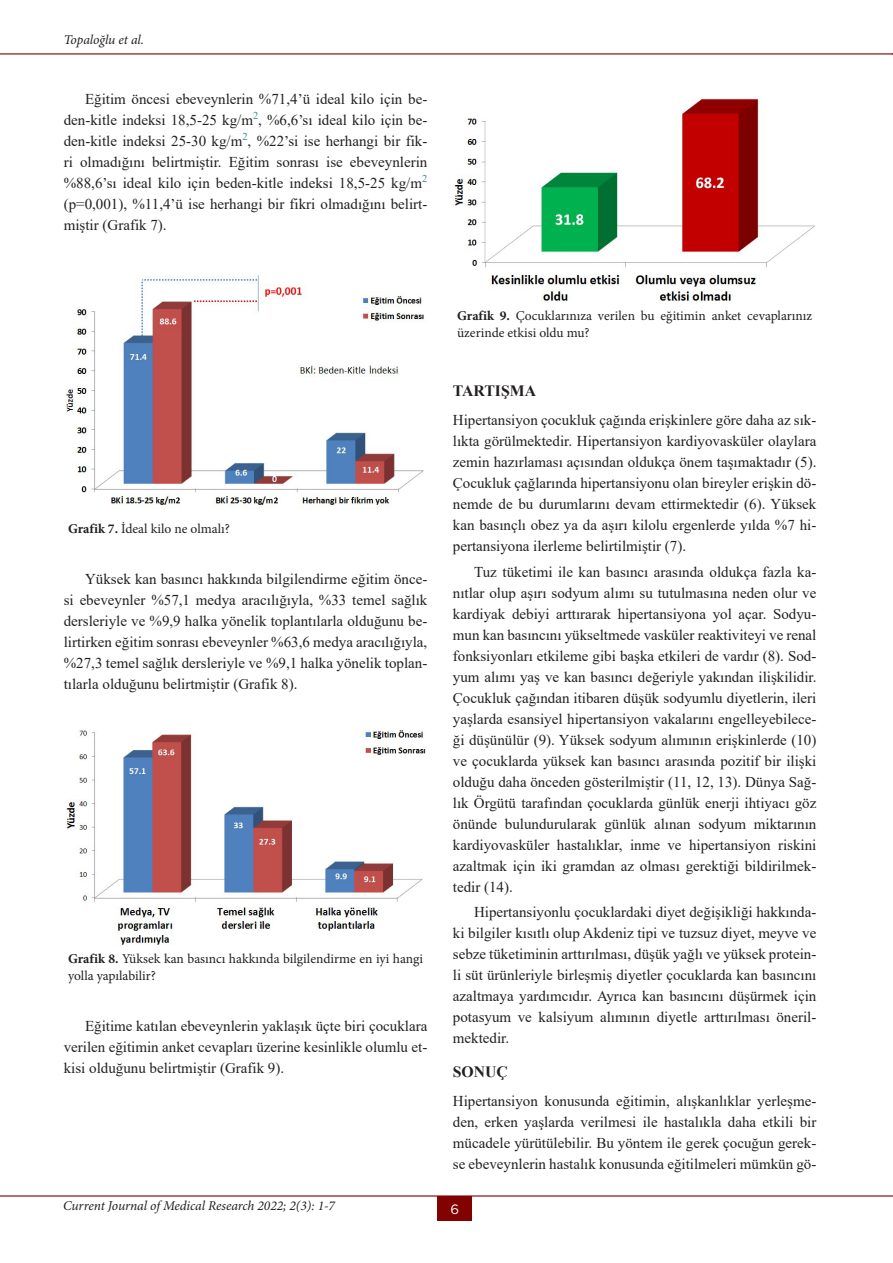
<style>
.page{position:relative;width:893px;height:1263px;background:#fff}
.page>*{position:absolute;margin:0;border:0;box-sizing:border-box;transform-origin:0 0}
.baslık_1{font:700 15.75px "Times New Roman";color:#231f20}
.düzyazı{font:15px/21px "Times New Roman";color:#231f20;text-align:justify}
.paragrafbaşı{font:15px/21px "Times New Roman";color:#231f20;text-align:justify}
.kaynak_tablo{font:13.5px/16.5px "Minion Pro";color:#231f20}
.t1{font:italic 13.5px "Minion Pro";letter-spacing:-.01em;color:#231f20}
.t2{font:13.5px "Gotham";color:#fff}
.s1{font-weight:700}
</style>
<div class="page">
<hr style="left:0;top:1195px;width:893px;height:1px;background:#820101">
<div style="left:438px;top:1196px;width:34px;height:25px;background:#820101"></div>
<hr style="left:0;top:53px;width:893px;height:1px;background:#820101">
<img style="left:66px;top:275px;width:360px;height:234px">
<img style="left:65px;top:730px;width:361px;height:215px">
<img style="left:454px;top:98px;width:361px;height:204px">
<p class="t1" style="left:64px;top:30px;width:82px">Topaloğlu et al.</p>
<p class="düzyazı" style="left:64px;top:88px;width:365px;text-indent:21px">Eğitim öncesi ebeveynlerin %71,4’ü ideal kilo için be&shy;den-kitle indeksi 18,5-25 kg/m<sup>2</sup>, %6,6’sı ideal kilo için be&shy;den-kitle indeksi 25-30 kg/m<sup>2</sup>, %22’si ise herhangi bir fik&shy;ri olmadığını belirtmiştir. Eğitim sonrası ise ebeveynlerin %88,6’sı ideal kilo için beden-kitle indeksi 18,5-25 kg/m<sup>2 </sup>(p=0,001), %11,4’ü ise herhangi bir fikri olmadığını belirt&shy;miştir (Grafik 7).</p>
<p class="kaynak_tablo" style="left:68px;top:521px;width:163px"><span class="s1">Grafik 7.</span> İdeal kilo ne olmalı?</p>
<p class="düzyazı" style="left:64px;top:568px;width:365px;text-indent:21px">Yüksek kan basıncı hakkında bilgilendirme eğitim önce&shy;si ebeveynler %57,1 medya aracılığıyla, %33 temel sağlık dersleriyle ve %9,9 halka yönelik toplantılarla olduğunu be&shy;lirtirken eğitim sonrası ebeveynler %63,6 medya aracılığıyla, %27,3 temel sağlık dersleriyle ve %9,1 halka yönelik toplan&shy;tılarla olduğunu belirtmiştir (Grafik 8).</p>
<p class="kaynak_tablo" style="left:68px;top:951px;width:357px"><span class="s1">Grafik 8.</span> Yüksek kan basıncı hakkında bilgilendirme en iyi hangi yolla yapılabilir?</p>
<p class="düzyazı" style="left:64px;top:1015px;width:365px;text-indent:21px">Eğitime katılan ebeveynlerin yaklaşık üçte biri çocuklara verilen eğitimin anket cevapları üzerine kesinlikle olumlu et&shy;kisi olduğunu belirtmiştir (Grafik 9).</p>
<p class="kaynak_tablo" style="left:457px;top:308px;width:357px"><span class="s1">Grafik 9.</span> Çocuklarınıza verilen bu eğitimin anket cevaplarınız üzerinde etkisi oldu mu?</p>
<p class="baslık_1" style="left:453px;top:379px;width:85px">TARTIŞMA</p>
<p class="paragrafbaşı" style="left:453px;top:409px;width:365px">Hipertansiyon çocukluk çağında erişkinlere göre daha az sık&shy;lıkta görülmektedir. Hipertansiyon kardiyovasküler olaylara zemin hazırlaması açısından oldukça önem taşımaktadır (5).<br>Çocukluk çağlarında hipertansiyonu olan bireyler erişkin dö&shy;nemde de bu durumlarını devam ettirmektedir (6). Yüksek kan basınçlı obez ya da aşırı kilolu ergenlerde yılda %7 hi&shy;pertansiyona ilerleme belirtilmiştir (7).</p>
<p class="düzyazı" style="left:453px;top:561px;width:365px;text-indent:21px">Tuz tüketimi ile kan basıncı arasında oldukça fazla ka&shy;nıtlar olup aşırı sodyum alımı su tutulmasına neden olur ve kardiyak debiyi arttırarak hipertansiyona yol açar. Sodyu&shy;mun kan basıncını yükseltmede vasküler reaktiviteyi ve renal fonksiyonları etkileme gibi başka etkileri de vardır (8). Sod&shy;yum alımı yaş ve kan basıncı değeriyle yakından ilişkilidir.<br>Çocukluk çağından itibaren düşük sodyumlu diyetlerin, ileri yaşlarda esansiyel hipertansiyon vakalarını engelleyebilece&shy;ği düşünülür (9). Yüksek sodyum alımının erişkinlerde (10) ve çocuklarda yüksek kan basıncı arasında pozitif bir ilişki olduğu daha önceden gösterilmiştir (11, 12, 13). Dünya Sağ&shy;lık Örgütü tarafından çocuklarda günlük enerji ihtiyacı göz önünde bulundurularak günlük alınan sodyum miktarının kardiyovasküler hastalıklar, inme ve hipertansiyon riskini azaltmak için iki gramdan az olması gerektiği bildirilmek&shy;tedir (14).</p>
<p class="düzyazı" style="left:453px;top:901px;width:365px;text-indent:21px">Hipertansiyonlu çocuklardaki diyet değişikliği hakkında&shy;ki bilgiler kısıtlı olup Akdeniz tipi ve tuzsuz diyet, meyve ve sebze tüketiminin arttırılması, düşük yağlı ve yüksek protein&shy;li süt ürünleriyle birleşmiş diyetler çocuklarda kan basıncını azaltmaya yardımcıdır. Ayrıca kan basıncını düşürmek için potasyum ve kalsiyum alımının diyetle arttırılması öneril&shy;mektedir.</p>
<p class="baslık_1" style="left:453px;top:1060px;width:57px">SONUÇ</p>
<p class="paragrafbaşı" style="left:453px;top:1090px;width:365px">Hipertansiyon konusunda eğitimin, alışkanlıklar yerleşme&shy;den, erken yaşlarda verilmesi ile hastalıkla daha etkili bir mücadele yürütülebilir. Bu yöntem ile gerek çocuğun gerek&shy;se ebeveynlerin hastalık konusunda eğitilmeleri mümkün gö-</p>
<p class="t1" style="left:63px;top:1197px;width:273px">Current Journal of Medical Research 2022; 2(3): 1-7</p>
<p class="t2" style="left:450px;top:1200px;width:10px">6</p>
</div>
